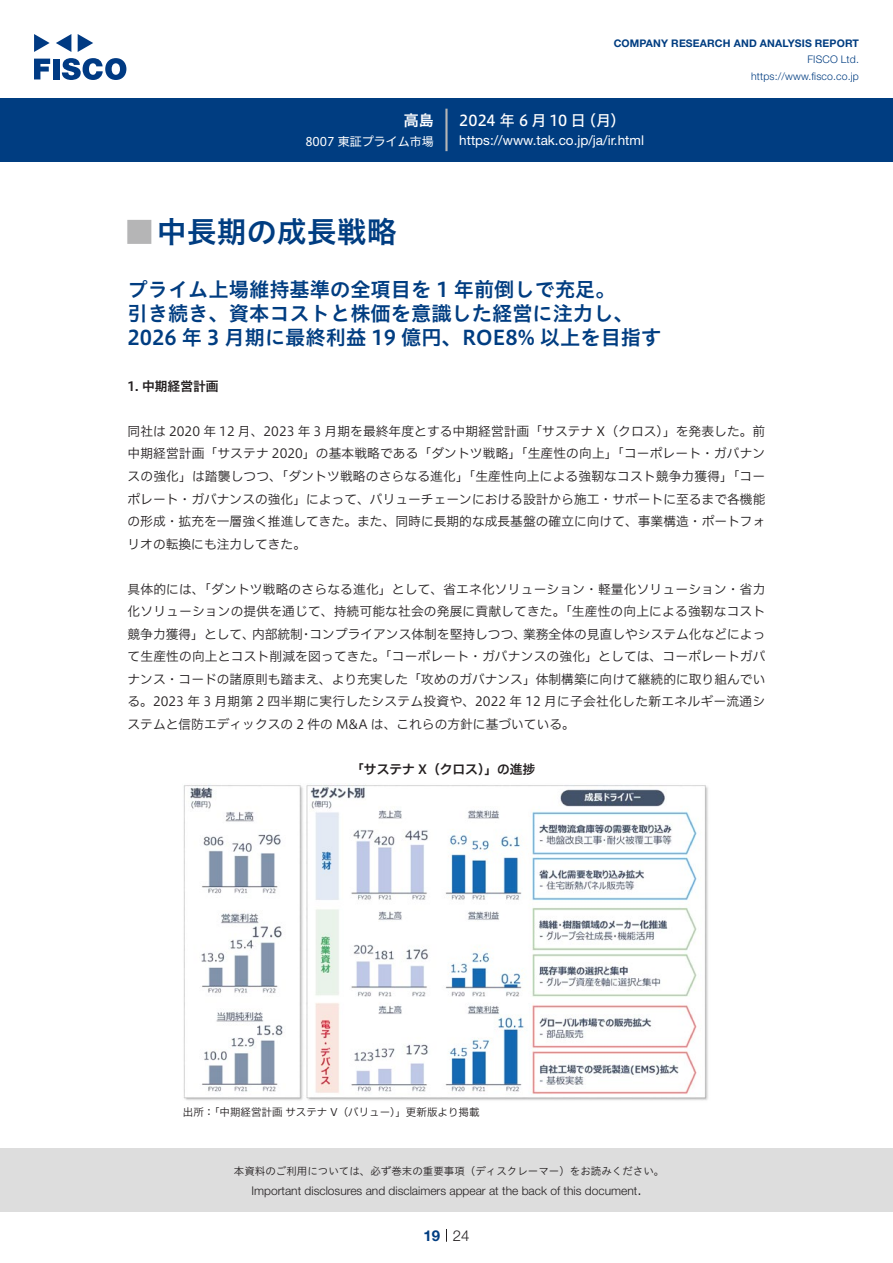
<style>
.page{position:relative;width:893px;height:1263px;background:#fff}
.page>*{position:absolute;margin:0;border:0;box-sizing:border-box;transform-origin:0 0}
.t1{font:30px "Hiragino UD Sans Std N W6";color:#003d81}
.t2{font:24px "Hiragino UD Sans Std N W6";color:#b5b5b6}
.中タイトル{font:20.25px/24px "Hiragino UD Sans Std W6";color:#003d81}
.t3{font:15px "Hiragino UD Sans F Std N W5";color:#fff}
.t4{font:300 15px "Helvetica Neue LT Std";color:#231f20}
.t5{font:15px "Hiragino UD Sans F Std N W6";color:#fff}
.t6{font:700 15px "Helvetica Neue LT Std";color:#003d81}
.t7{font:13.5px "Helvetica Neue LT Std";color:#fff}
.本文{font:12.75px/22.5px "Hiragino UD Sans F Std N W3";color:#231f20;text-align:justify}
.チャートタイトル{font:12.75px "Hiragino UD Sans F Std N W6";color:#231f20}
.小タイトル{font:12.75px "Hiragino UD Sans F Std N W6";color:#231f20}
.t8{font:300 12px "Helvetica Neue LT Std";color:#231f20}
.t9{font:12px "Hiragino UD Sans F Std N W4";color:#fff}
.t10{font:10.5px "Hiragino UD Sans Std W3";color:#231f20}
.t11{font:700 10.5px "Helvetica Neue LT Std";letter-spacing:.015em;color:#003d81}
.t12{font:300 10.5px/16.5px "Helvetica Neue LT Std";letter-spacing:.015em;color:#003d81;text-align:right}
.表組み基本スタイル{font:10.5px "Hiragino UD Sans F Std N W3";color:#231f20}
</style>
<div class="page">
<div style="left:0;top:1148px;width:893px;height:64px;background:#ddd"></div>
<svg style="left:34px;top:59px;width:16px;height:20px"></svg>
<div style="left:53px;top:59px;width:6px;height:20px;background:#003a83"></div>
<svg style="left:62px;top:58px;width:64px;height:22px"></svg>
<svg style="left:34px;top:34px;width:16px;height:18px"></svg>
<svg style="left:78px;top:34px;width:15px;height:18px"></svg>
<svg style="left:56px;top:34px;width:15px;height:18px"></svg>
<div style="left:0;top:98px;width:893px;height:64px;background:#003d81"></div>
<hr style="left:445px;top:109px;width:3px;height:42px;background:#b5b5b6">
<svg style="left:446px;top:1229px;width:1px;height:13px"></svg>
<img style="left:183px;top:785px;width:525px;height:316px">
<p class="t5" style="left:404px;top:109px;width:31px">高島</p>
<p class="t9" style="left:305px;top:132px;width:130px">8007 東証プライム市場</p>
<p class="t11" style="left:614px;top:37px;width:247px">COMPANY RESEARCH AND ANALYSIS REPORT</p>
<p class="t12" style="left:751px;top:51px;width:109px">FISCO Ltd. https://www.fisco.co j p.</p>
<p class="t3" style="left:581px;top:109px;width:46px">（月(</p>
<p class="t3" style="left:459px;top:109px;width:128px">2024 年 6 月 10 日</p>
<p class="t7" style="left:459px;top:132px;width:186px">https: / / w w w . t a k . c o j p. j a/ .i r/ h t m l</p>
<p class="t1" style="left:157px;top:209px;width:241px">中長期の成長戦略</p>
<p class="t2" style="left:128px;top:213px;width:25px">█</p>
<p class="中タイトル" style="left:128px;top:276px;width:535px">プライム上場維持基準の全項目を 1 年前倒しで充足。<br>引き続き、資本コストと株価を意識した経営に注力し、<br>2026 年 3 月期に最終利益 19 億円、ROE8% 以上を目指す</p>
<p class="小タイトル" style="left:128px;top:376px;width:93px">1. 中期経営計画</p>
<p class="本文" style="left:128px;top:419px;width:639px">同社は 2020 年 12 月、2023 年 3 月期を最終年度とする中期経営計画「サステナ X（クロス）」を発表した。前中期経営計画「サステナ 2020」の基本戦略である「ダントツ戦略」「生産性の向上」「コーポレート・ガバナンスの強化」は踏襲しつつ、「ダントツ戦略のさらなる進化」「生産性向上による強靭なコスト競争力獲得」「コーポレート・ガバナンスの強化」によって、バリューチェーンにおける設計から施工・サポートに至るまで各機能の形成・拡充を一層強く推進してきた。また、同時に長期的な成長基盤の確立に向けて、事業構造・ポートフォリオの転換にも注力してきた。</p>
<p class="本文" style="left:128px;top:577px;width:639px;text-align:right">具体的には、「ダントツ戦略のさらなる進化」として、省エネ化ソリューション・軽量化ソリューション・省力化ソリューションの提供を通じて、持続可能な社会の発展に貢献してきた。「生産性の向上による強靭なコスト業務全体の見直しやシステム化などによっ</p>
<p class="本文" style="left:309px;top:622px;width:218px">コンプライアンス体制を堅持しつつ、</p>
<p class="本文" style="left:128px;top:622px;width:640px;text-align:left">競争力獲得」として、<br>て生産性の向上とコスト削減を図ってきた。「コーポレート・ガバナンスの強化」としては、コーポレートガバナンス・コードの諸原則も踏まえ、より充実した「攻めのガバナンス」体制構築に向けて継続的に取り組んでいる。2023 年 3 月期第 2 四半期に実行したシステム投資や、2022 年 12 月に子会社化した新エネルギー流通システムと信防エディックスの 2 件の M&amp;A は、これらの方針に基づいている。</p>
<p class="チャートタイトル" style="left:351px;top:759px;width:186px">「サステナ X（クロス）」の進捗</p>
<p class="本文" style="left:252px;top:622px;width:52px">内部統制</p>
<p class="本文" style="left:300px;top:622px;width:14px">・</p>
<p class="表組み基本スタイル" style="left:183px;top:1104px;width:298px">出所「：中期経営計画サステナ V（バリュー）」更新版より掲載</p>
<p class="t10" style="left:234px;top:1163px;width:432px">本資料のご利用については、必ず巻末の重要事項（ディスクレーマー）をお読みください。</p>
<p class="t4" style="left:637px;top:1180px;width:6px">.</p>
<p class="t8" style="left:251px;top:1183px;width:387px">Important disclosures and disclaimers appear at the back of this document</p>
<p class="t6" style="left:423px;top:1226px;width:18px">19</p>
<p class="t4" style="left:453px;top:1226px;width:18px">24</p>
</div>
